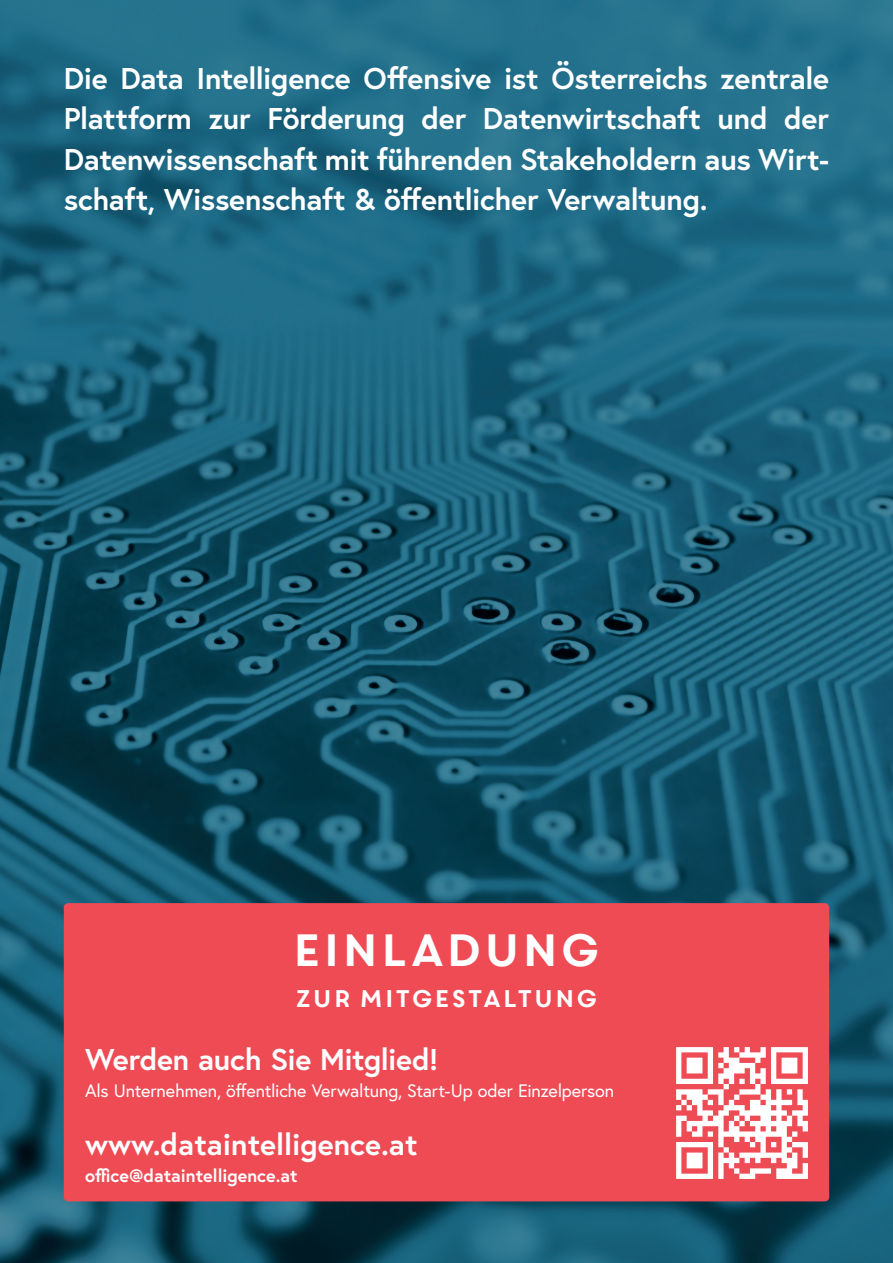
<style>
.page{position:relative;width:893px;height:1263px;background:#fff}
.page>*{position:absolute;margin:0;border:0;box-sizing:border-box;transform-origin:0 0}
.Headline{font:45px "Core Circus";letter-spacing:-.1em;color:#fff}
.Headline-2{font:700 30px/40.5px "Europa Austria";letter-spacing:-.01em;color:#fff;text-align:justify}
.Headline_3neu{font:700 30px "Europa Austria";color:#fff}
.Headline_small{font:700 30px "Europa Austria";letter-spacing:-.015em;color:#fff}
.Headline_small-2{font:24px "Core Circus";letter-spacing:-.075em;color:#fff}
.Headline_small-3{font:18px "Europa Austria";letter-spacing:-.01em;color:#fff}
.Headline_3neu-2{font:700 18px "Europa Austria";color:#fff}
</style>
<div class="page">
<img style="left:0;top:0;width:893px;height:1263px">
<div style="left:64px;top:903px;width:765px;height:298px;background:#ef4b55;border-radius:4px"></div>
<svg style="left:676px;top:1047px;width:132px;height:132px"></svg>
<p class="Headline-2" style="left:64px;top:57px;width:767px">Die Data Intelligence Offensive ist Österreichs zentrale Plattform zur Förderung der Datenwirtschaft und der Datenwissenschaft mit führenden Stakeholdern aus Wirt&shy;schaft, Wissenschaft &amp; öffentlicher Verwaltung.</p>
<p class="Headline" style="left:289px;top:920px;width:316px">EINLADUNG</p>
<p class="Headline_small-2" style="left:294px;top:982px;width:307px">ZUR MITGESTALTUNG</p>
<p class="Headline_small" style="left:85px;top:1039px;width:355px">Werden auch Sie Mitglied!</p>
<p class="Headline_small-3" style="left:85px;top:1079px;width:531px">Als Unternehmen, öffentliche Verwaltung, Start-Up oder Einzelperson</p>
<p class="Headline_3neu" style="left:85px;top:1124px;width:334px">www.dataintelligence.at</p>
<p class="Headline_3neu-2" style="left:85px;top:1163px;width:214px">office@dataintelligence.at</p>
</div>
